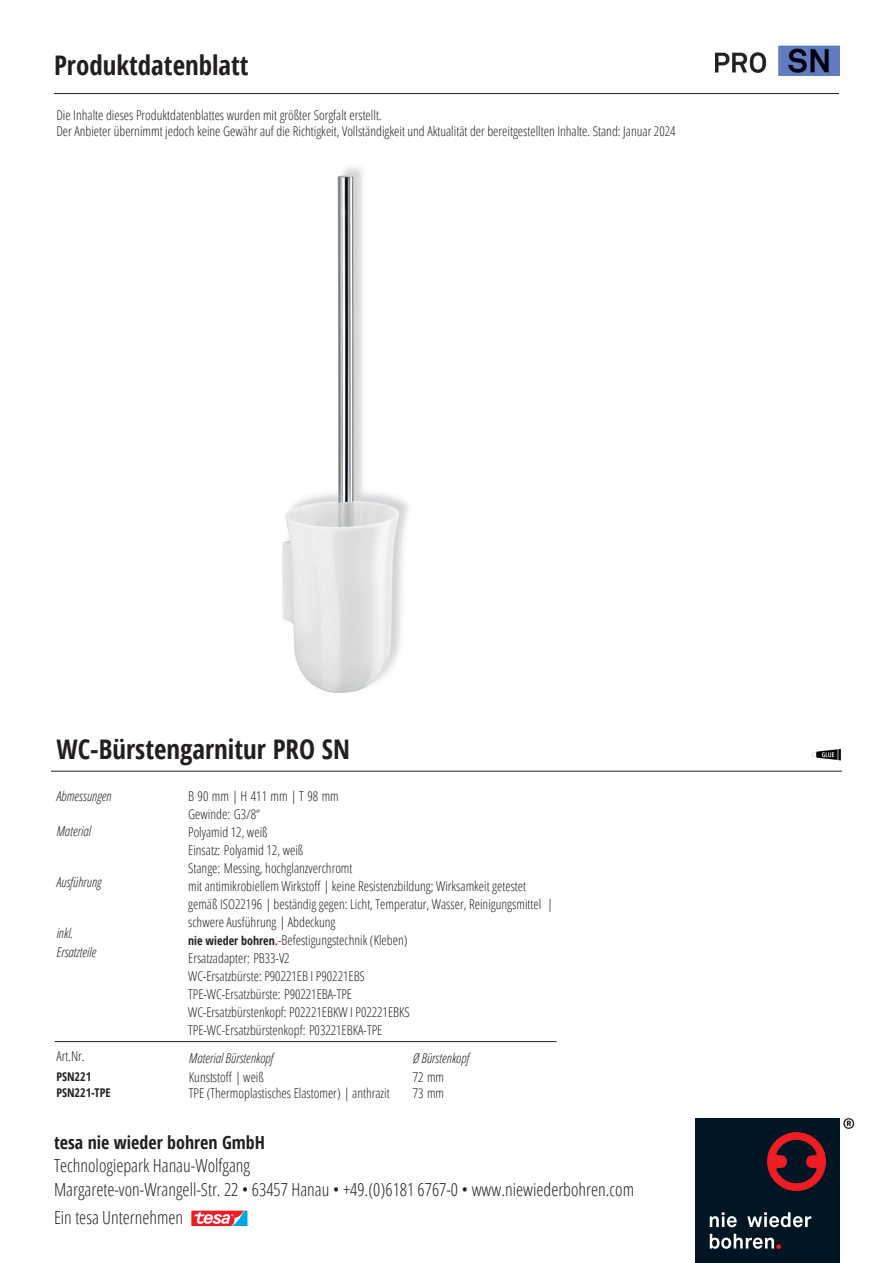
<style>
.page{position:relative;width:893px;height:1263px;background:#fff}
.page>*{position:absolute;margin:0;border:0;box-sizing:border-box;transform-origin:0 0}
.t1{font:700 condensed 27px "Open Sans";color:#231f20}
.t2{font:300 condensed 18px/24px "Open Sans";color:#231f20}
.t3{font:700 condensed 18px "Open Sans";color:#231f20}
.Text{font:300 condensed 13.5px/18px "Open Sans";color:#231f20}
.t4{font:italic 300 condensed 13.5px/18.9px "Open Sans";color:#231f20}
.t5{font:700 condensed 12px "Open Sans";color:#231f20}
.s1{font-weight:700;font-size:12px}
.s2{font-weight:700;font-size:12px;color:#d1232a}
</style>
<div class="page">
<img style="left:282px;top:167px;width:126px;height:526px">
<img style="left:715px;top:45px;width:125px;height:30px">
<hr style="left:51px;top:771px;width:791px;height:1px;background:#231f20">
<img style="left:811px;top:748px;width:30px;height:13px">
<hr style="left:55px;top:1041px;width:501px;height:1px;background:#231f20">
<div style="left:695px;top:1118px;width:145px;height:145px;background:#011622"></div>
<svg style="left:710px;top:1212px;width:27px;height:15px"></svg>
<svg style="left:747px;top:1212px;width:64px;height:15px"></svg>
<svg style="left:710px;top:1234px;width:71px;height:15px"></svg>
<svg style="left:767px;top:1132px;width:59px;height:59px"></svg>
<svg style="left:843px;top:1118px;width:11px;height:11px"></svg>
<svg style="left:191px;top:1210px;width:57px;height:17px"></svg>
<hr style="left:54px;top:93px;width:785px;height:1px;background:#231f20">
<p class="t1" style="left:54px;top:46px;width:196px">Produktdatenblatt</p>
<p class="Text" style="left:56px;top:105px;width:327px">Die Inhalte dieses Produktdatenblattes wurden mit größter Sorgfalt erstellt.</p>
<p class="Text" style="left:56px;top:122px;width:621px">Der Anbieter übernimmt jedoch keine Gewähr auf die Richtigkeit, Vollständigkeit und Aktualität der bereitgestellten Inhalte. Stand: Januar 2024</p>
<h1 class="t1" style="left:56px;top:730px;width:295px">WC-Bürstengarnitur PRO SN</h1>
<p class="t4" style="left:56px;top:786px;width:57px">Abmessungen</p>
<p class="t4" style="left:56px;top:821px;width:36px">Material</p>
<p class="t4" style="left:56px;top:872px;width:47px">Ausführung</p>
<p class="t4" style="left:56px;top:923px;width:41px">inkl.<br>Ersatzteile</p>
<p class="Text" style="left:188px;top:786px;width:366px">B 90 mm | H 411 mm | T 98 mm<br>Gewinde: G3/8“<br>Polyamid 12, weiß<br>Einsatz: Polyamid 12, weiß<br>Stange: Messing, hochglanzverchromt<br>mit antimikrobiellem Wirkstoff | keine Resistenzbildung; Wirksamkeit getestet gemäß ISO22196 | beständig gegen: Licht, Temperatur, Wasser, Reinigungsmittel | schwere Ausführung | Abdeckung<br><span class="s1">nie wieder bohren</span><span class="s2">.</span>-Befestigungstechnik (Kleben)<br>Ersatzadapter: PB33-V2<br>WC-Ersatzbürste: P90221EB I P90221EBS<br>TPE-WC-Ersatzbürste: P90221EBA-TPE<br>WC-Ersatzbürstenkopf: P02221EBKW I P02221EBKS<br>TPE-WC-Ersatzbürstenkopf: P03221EBKA-TPE</p>
<p class="Text" style="left:56px;top:1047px;width:30px">Art.Nr.</p>
<p class="t4" style="left:189px;top:1048px;width:86px">Material Bürstenkopf</p>
<p class="t4" style="left:413px;top:1048px;width:58px">Ø Bürstenkopf</p>
<p class="t5" style="left:56px;top:1068px;width:36px">PSN221</p>
<p class="Text" style="left:189px;top:1067px;width:77px">Kunststoff | weiß</p>
<p class="Text" style="left:413px;top:1067px;width:33px">72 mm</p>
<p class="t5" style="left:56px;top:1084px;width:56px">PSN221-TPE</p>
<p class="Text" style="left:189px;top:1083px;width:202px">TPE (Thermoplastisches Elastomer) | anthrazit</p>
<p class="Text" style="left:413px;top:1083px;width:33px">73 mm</p>
<h2 class="t3" style="left:54px;top:1130px;width:212px">tesa nie wieder bohren GmbH</h2>
<h2 class="t2" style="left:54px;top:1153px;width:582px">Technologiepark Hanau-Wolfgang<br>Margarete-von-Wrangell-Str. 22 • 63457 Hanau • +49.(0)6181 6767-0 • www.niewiederbohren.com</h2>
<h2 class="t2" style="left:54px;top:1205px;width:131px">Ein tesa Unternehmen</h2>
</div>
